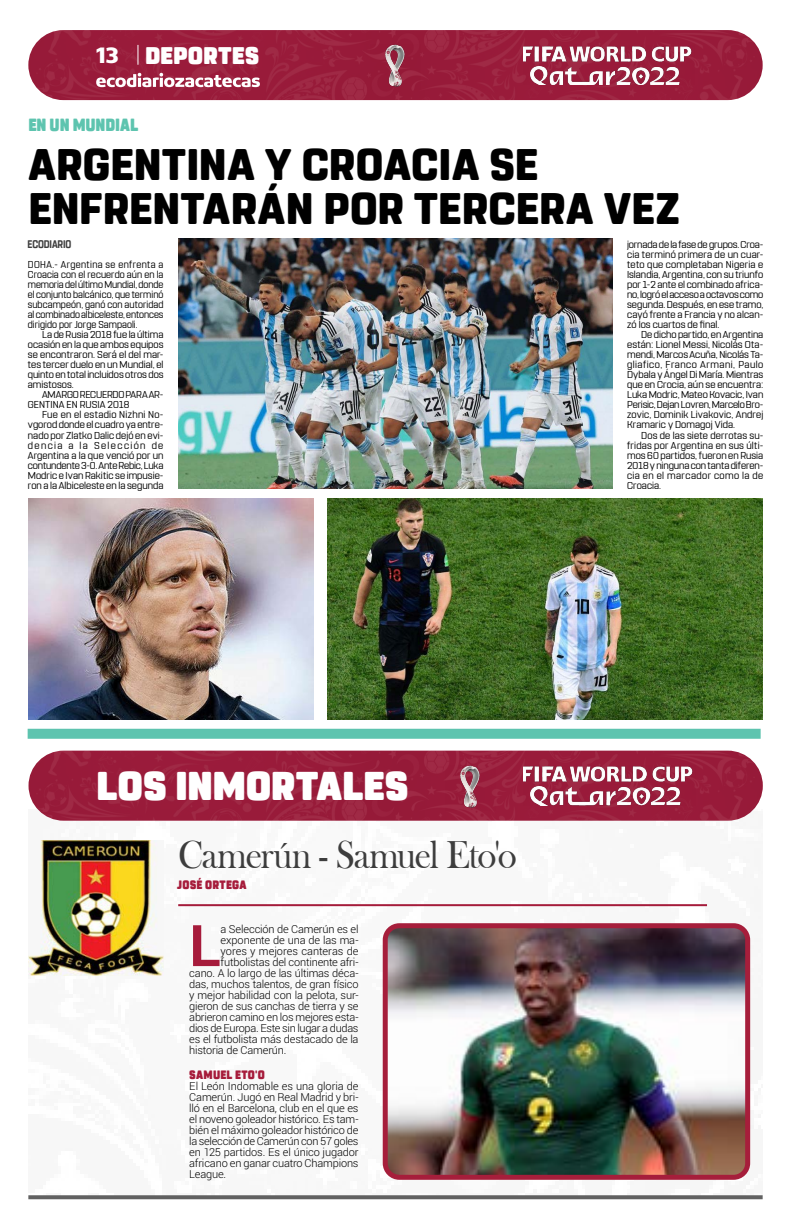
<style>
.page{position:relative;width:791px;height:1225px;background:#fff}
.page>*{position:absolute;margin:0;border:0;box-sizing:border-box;transform-origin:0 0}
.t1{font:700 57.4px "Roboto";color:#a61b3b}
.t2{font:800 44px/44px "Rohn Rounded";letter-spacing:.005em;color:#000}
.t3{font:40px "Bask Old Face";letter-spacing:-.025em;color:#3d3d3d;scale:.92 1}
.t4{font:900 40px "Rohn Rounded";letter-spacing:-.01em;color:#fff}
.t5{font:900 24px "Rohn Rounded";color:#fff}
.t6{font:900 17.6px "Rohn Rounded";letter-spacing:-.01em;color:#5ec4af;scale:.87 1}
.t7{font:900 12.1px "Rohn Rounded";letter-spacing:.02em;color:#a61c3b;scale:.91 1}
.t8{font:300 11px/11px "Roboto";letter-spacing:-.015em;color:#000;text-align:justify}
.t9{font:700 11px "Rohn Rounded";letter-spacing:-.015em;color:#3d3d3d;scale:.86 1}
.t10{font:10px/10px "Rohn Rounded";color:#000;text-align:justify}
.s1{font-family:"Concord";font-weight:700}
</style>
<div class="page">
<div style="left:28px;top:729px;width:733px;height:10px;background:#5ec4af"></div>
<img style="left:28px;top:30px;width:735px;height:70px">
<img style="left:370px;top:45px;width:51px;height:45px">
<img style="left:523px;top:45px;width:172px;height:40px">
<svg style="left:96px;top:73px;width:164px;height:14px"></svg>
<svg style="left:137px;top:45px;width:1px;height:20px"></svg>
<img style="left:57px;top:820px;width:697px;height:360px">
<img style="left:29px;top:750px;width:734px;height:70px">
<img style="left:445px;top:765px;width:51px;height:45px">
<img style="left:523px;top:765px;width:172px;height:40px">
<hr style="left:178px;top:904px;width:529px;height:2px;background:#a51c3b">
<svg style="left:28px;top:1195px;width:735px;height:4px;background:#6a6a6a"></svg>
<img style="left:385px;top:925px;width:363px;height:252px">
<div style="left:383px;top:923px;width:367px;height:256px;border:5px solid #a61e3b;border-radius:14px"></div>
<img style="left:29px;top:840px;width:135px;height:136px">
<img style="left:328px;top:498px;width:435px;height:221px">
<img style="left:29px;top:498px;width:285px;height:221px">
<img style="left:178px;top:238px;width:435px;height:250px">
<h3 class="t5" style="left:96px;top:42px;width:164px"><span class="s1">13</span> DEPORTES</h3>
<h3 class="t6" style="left:28px;top:115px;width:128px">EN UN MUNDIAL</h3>
<h2 class="t2" style="left:28px;top:143px;width:653px">ARGENTINA Y CROACIA SE<br>ENFRENTARÁN POR TERCERA VEZ</h2>
<p class="t10" style="left:28px;top:260px;width:137px">DOHA.- Argentina se enfrenta a Croacia con el recuerdo aún en la memoria del último Mundial, donde el conjunto balcánico, que terminó subcampeón, ganó con autoridad al combinado albiceleste, entonces dirigido por Jorge Sampaoli.</p>
<p class="t10" style="left:28px;top:330px;width:137px;text-indent:14px">La de Rusia 2018 fue la última ocasión en la que ambos equipos se encontraron. Será el del mar&shy;tes tercer duelo en un Mundial, el quinto en total incluidos otros dos amistosos.</p>
<p class="t10" style="left:28px;top:390px;width:137px;text-indent:14px">AMARGO RECUERDO PARA AR-<br>GENTINA EN RUSIA 2018</p>
<p class="t10" style="left:28px;top:410px;width:137px;text-indent:14px">Fue en el estadio Nizhni No&shy;vgorod donde el cuadro ya entre&shy;nado por Zlatko Dalic dejó en evi&shy;dencia a la Selección de Argentina a la que venció por un contundente 3-0. Ante Rebic, Luka Modric e Ivan Rakitic se impusie&shy;ron a la Albiceleste en la segunda</p>
<p class="t9" style="left:28px;top:238px;width:52px">ECODIARIO</p>
<p class="t10" style="left:627px;top:240px;width:138px">jornada de la fase de grupos. Croa&shy;cia terminó primera de un cuar&shy;teto que completaban Nigeria e Islandia, Argentina, con su triunfo por 1-2 ante el combinado africa&shy;no, logró el acceso a octavos como segunda. Después, en ese tramo, cayó frente a Francia y no alcan&shy;zó los cuartos de final.</p>
<p class="t10" style="left:627px;top:330px;width:138px;text-indent:14px">De dicho partido, en Argentina están: Lionel Messi, Nicolás Ota&shy;mendi, Marcos Acuña, Nicolás Ta&shy;gliafico, Franco Armani, Paulo Dybala y Ángel Di María. Mientras que en Crocia, aún se encuentra:<br>Luka Modric, Mateo Kovacic, Ivan Perisic, Dejan Lovren, Marcelo Bro&shy;zovic, Dominik Livakovic, Andrej Kramaric y Domagoj Vida.</p>
<p class="t10" style="left:627px;top:430px;width:138px;text-indent:14px">Dos de las siete derrotas su&shy;fridas por Argentina en sus últi&shy;mos 60 partidos, fueron en Rusia 2018 y ninguna con tanta diferen&shy;cia en el marcador como la de Croacia.</p>
<h3 class="t4" style="left:96px;top:763px;width:314px">LOS INMORTALES</h3>
<h3 class="t3" style="left:178px;top:833px;width:370px">Camerún - Samuel Eto'o</h3>
<p class="t7" style="left:177px;top:877px;width:78px">JOSÉ ORTEGA</p>
<h1 class="t1" style="left:189px;top:905px;width:33px">L</h1>
<p class="t8" style="left:221px;top:923px;width:139px">a Selección de Camerún es el</p>
<p class="t8" style="left:221px;top:934px;width:139px">exponente de una de las ma-</p>
<p class="t8" style="left:221px;top:945px;width:139px">yores y mejores canteras de</p>
<p class="t8" style="left:221px;top:956px;width:139px">futbolistas del continente afri-</p>
<p class="t8" style="left:189px;top:967px;width:171px">cano. A lo largo de las últimas déca-</p>
<p class="t8" style="left:189px;top:978px;width:171px">das, muchos talentos, de gran físico</p>
<p class="t8" style="left:189px;top:989px;width:171px">y mejor habilidad con la pelota, sur-</p>
<p class="t8" style="left:189px;top:1000px;width:171px">gieron de sus canchas de tierra y se</p>
<p class="t8" style="left:189px;top:1011px;width:171px">abrieron camino en los mejores esta-</p>
<p class="t8" style="left:189px;top:1022px;width:171px">dios de Europa. Este sin lugar a dudas</p>
<p class="t8" style="left:189px;top:1033px;width:171px">es el futbolista más destacado de la</p>
<p class="t8" style="left:189px;top:1044px;width:99px">historia de Camerún.</p>
<p class="t7" style="left:189px;top:1067px;width:84px">SAMUEL ETO'O</p>
<p class="t8" style="left:189px;top:1080px;width:171px">El León Indomable es una gloria de Camerún. Jugó en Real Madrid y bri&shy;lló en el Barcelona, club en el que es el noveno goleador histórico. Es tam&shy;bién el máximo goleador histórico de la selección de Camerún con 57 goles en 125 partidos. Es el único jugador africano en ganar cuatro Champions League.</p>
</div>
